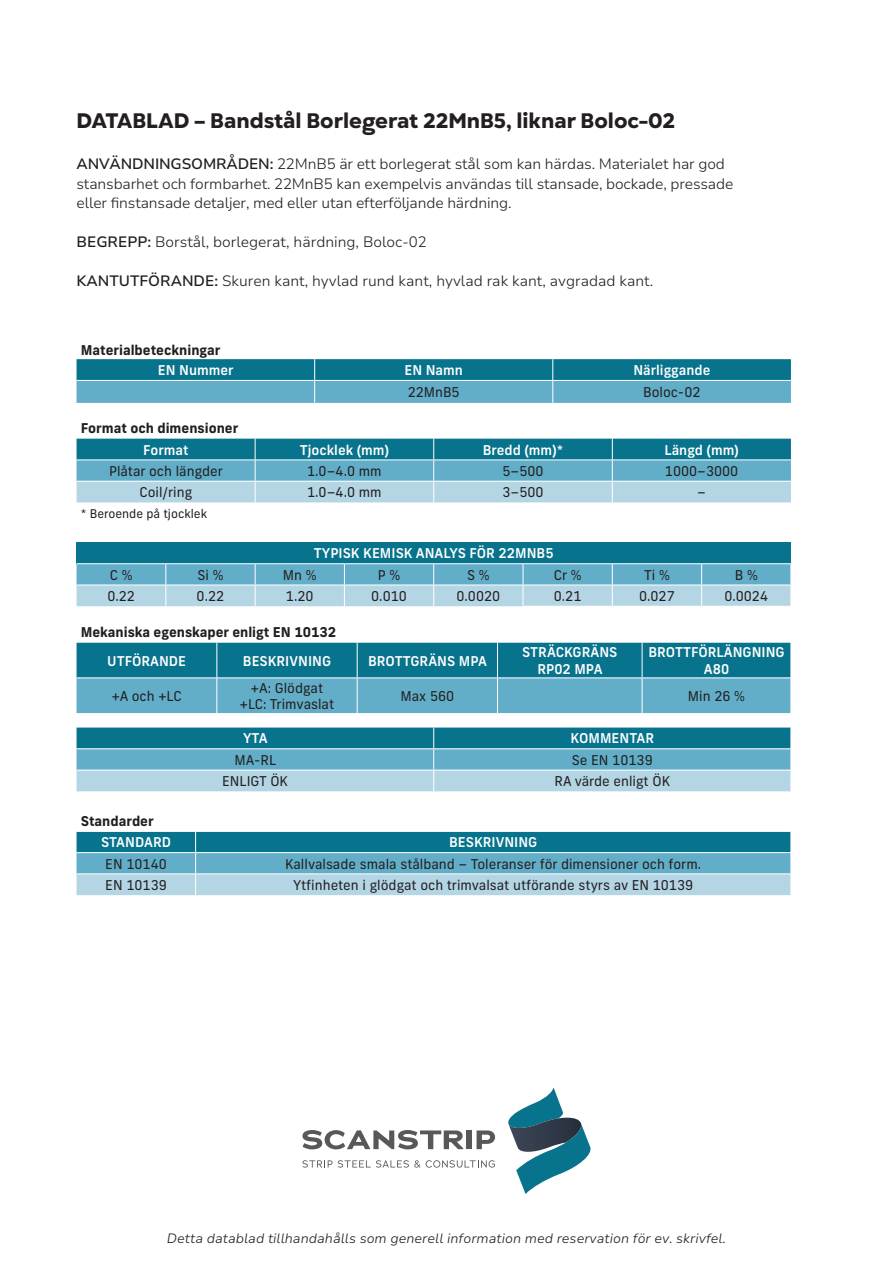
<style>
.page{position:relative;width:893px;height:1263px;background:#fff}
.page>*{position:absolute;margin:0;border:0;box-sizing:border-box;transform-origin:0 0}
.t1{font:800 21px "Gogh";color:#231f20}
.t2{font:200 15px/19.5px "Nunito Sans 12 pt";letter-spacing:-.01em;color:#231f20}
.t3{font:13.5px "New Frank";color:#231f20}
.t4{font:500 13.5px/16.2px "New Frank";color:#fff;text-align:center}
.t5{font:700 13.5px "New Frank";color:#231f20}
.t6{font:italic 200 13.5px "Nunito Sans 12 pt";color:#231f20}
.t7{font:12px "New Frank";color:#231f20}
</style>
<div class="page">
<svg style="left:77px;top:359px;width:714px;height:44px;background:#3c94ad"></svg>
<svg style="left:77px;top:439px;width:714px;height:63px;background:#65aabf"></svg>
<div style="left:77px;top:542px;width:714px;height:22px;background:#08738c"></div>
<hr style="left:77px;top:563px;width:89px;height:1px;background:#fff">
<hr style="left:166px;top:563px;width:89px;height:1px;background:#fff">
<hr style="left:255px;top:563px;width:89px;height:1px;background:#fff">
<hr style="left:344px;top:563px;width:90px;height:1px;background:#fff">
<hr style="left:434px;top:563px;width:89px;height:1px;background:#fff">
<hr style="left:523px;top:563px;width:89px;height:1px;background:#fff">
<hr style="left:612px;top:563px;width:90px;height:1px;background:#fff">
<hr style="left:702px;top:563px;width:89px;height:1px;background:#fff">
<svg style="left:77px;top:564px;width:714px;height:42px;background:#8fc4d7"></svg>
<svg style="left:77px;top:643px;width:713px;height:70px;background:#3691aa"></svg>
<hr style="left:77px;top:677px;width:140px;height:1px;background:#fff">
<hr style="left:217px;top:677px;width:140px;height:1px;background:#fff">
<hr style="left:357px;top:677px;width:140px;height:1px;background:#fff">
<hr style="left:497px;top:677px;width:145px;height:1px;background:#fff">
<hr style="left:642px;top:677px;width:149px;height:1px;background:#fff">
<hr style="left:216px;top:643px;width:1px;height:34px;background:#fff">
<hr style="left:357px;top:643px;width:1px;height:34px;background:#fff">
<hr style="left:497px;top:643px;width:1px;height:34px;background:#fff">
<hr style="left:642px;top:643px;width:1px;height:34px;background:#fff">
<hr style="left:216px;top:678px;width:1px;height:35px;background:#fff">
<hr style="left:357px;top:678px;width:1px;height:35px;background:#fff">
<hr style="left:497px;top:678px;width:1px;height:35px;background:#fff">
<hr style="left:642px;top:678px;width:1px;height:35px;background:#fff">
<svg style="left:77px;top:727px;width:714px;height:64px;background:#65abbf"></svg>
<svg style="left:77px;top:831px;width:714px;height:64px;background:#67acc0"></svg>
<svg style="left:303px;top:1160px;width:29px;height:7px"></svg>
<svg style="left:338px;top:1160px;width:82px;height:7px"></svg>
<svg style="left:426px;top:1160px;width:69px;height:7px"></svg>
<svg style="left:302px;top:1130px;width:161px;height:19px"></svg>
<div style="left:467px;top:1130px;width:5px;height:19px;background:#57585a"></div>
<svg style="left:477px;top:1130px;width:18px;height:19px"></svg>
<svg style="left:508px;top:1087px;width:82px;height:107px"></svg>
<p class="t1" style="left:77px;top:107px;width:600px">DATABLAD – Bandstål Borlegerat 22MnB5, liknar Boloc-02</p>
<p class="t2" style="left:77px;top:154px;width:658px">ANVÄNDNINGSOMRÅDEN: 22MnB5 är ett borlegerat stål som kan härdas. Materialet har god stansbarhet och formbarhet. 22MnB5 kan exempelvis användas till stansade, bockade, pressade eller finstansade detaljer, med eller utan efterföljande härdning.</p>
<p class="t2" style="left:77px;top:232px;width:352px">BEGREPP: Borstål, borlegerat, härdning, Boloc-02</p>
<p class="t2" style="left:77px;top:271px;width:578px">KANTUTFÖRANDE: Skuren kant, hyvlad rund kant, hyvlad rak kant, avgradad kant.</p>
<p class="t5" style="left:81px;top:341px;width:141px">Materialbeteckningar</p>
<p class="t4" style="left:158px;top:362px;width:77px">EN Nummer</p>
<p class="t4" style="left:404px;top:362px;width:60px">EN Namn</p>
<p class="t4" style="left:633px;top:362px;width:79px">Närliggande</p>
<p class="t3" style="left:408px;top:384px;width:54px">22MnB5</p>
<p class="t3" style="left:643px;top:384px;width:59px">Boloc-02</p>
<p class="t5" style="left:81px;top:420px;width:159px">Format och dimensioner</p>
<p class="t4" style="left:143px;top:441px;width:47px">Format</p>
<p class="t4" style="left:300px;top:441px;width:91px">Tjocklek (mm)</p>
<p class="t4" style="left:483px;top:441px;width:82px">Bredd (mm)*</p>
<p class="t4" style="left:664px;top:441px;width:76px">Längd (mm)</p>
<p class="t3" style="left:109px;top:462px;width:115px">Plåtar och längder</p>
<p class="t3" style="left:307px;top:462px;width:76px">1.0–4.0 mm</p>
<p class="t3" style="left:502px;top:462px;width:43px">5–500</p>
<p class="t3" style="left:665px;top:462px;width:75px">1000–3000</p>
<p class="t3" style="left:139px;top:484px;width:54px">Coil/ring</p>
<p class="t3" style="left:307px;top:484px;width:76px">1.0–4.0 mm</p>
<p class="t3" style="left:502px;top:484px;width:43px">3–500</p>
<p class="t3" style="left:697px;top:484px;width:10px">–</p>
<p class="t7" style="left:81px;top:506px;width:128px">* Beroende på tjocklek</p>
<p class="t4" style="left:314px;top:545px;width:241px">TYPISK KEMISK ANALYS FÖR 22MNB5</p>
<p class="t3" style="left:110px;top:566px;width:24px">C %</p>
<p class="t3" style="left:197px;top:566px;width:28px">Si %</p>
<p class="t3" style="left:283px;top:566px;width:35px">Mn %</p>
<p class="t3" style="left:378px;top:566px;width:24px">P %</p>
<p class="t3" style="left:467px;top:566px;width:24px">S %</p>
<p class="t3" style="left:554px;top:566px;width:29px">Cr %</p>
<p class="t3" style="left:644px;top:566px;width:27px">Ti %</p>
<p class="t3" style="left:735px;top:566px;width:25px">B %</p>
<p class="t3" style="left:107px;top:588px;width:29px">0.22</p>
<p class="t3" style="left:197px;top:588px;width:29px">0.22</p>
<p class="t3" style="left:286px;top:588px;width:29px">1.20</p>
<p class="t3" style="left:371px;top:588px;width:37px">0.010</p>
<p class="t3" style="left:456px;top:588px;width:45px">0.0020</p>
<p class="t3" style="left:554px;top:588px;width:29px">0.21</p>
<p class="t3" style="left:639px;top:588px;width:37px">0.027</p>
<p class="t3" style="left:724px;top:588px;width:45px">0.0024</p>
<p class="t5" style="left:81px;top:623px;width:257px">Mekaniska egenskaper enligt EN 10132</p>
<p class="t4" style="left:107px;top:652px;width:80px">UTFÖRANDE</p>
<p class="t4" style="left:243px;top:652px;width:90px">BESKRIVNING</p>
<p class="t4" style="left:368px;top:652px;width:120px">BROTTGRÄNS MPA</p>
<p class="t4" style="left:522px;top:644px;width:97px">STRÄCKGRÄNS<br>RP02 MPA</p>
<p class="t4" style="left:648px;top:644px;width:138px">BROTTFÖRLÄNGNING<br>A80</p>
<p class="t3" style="left:112px;top:687px;width:72px">+A och +LC</p>
<p class="t3" style="left:251px;top:679px;width:74px">+A: Glödgat</p>
<p class="t3" style="left:240px;top:695px;width:96px">+LC: Trimvaslat</p>
<p class="t3" style="left:400px;top:687px;width:55px">Max 560</p>
<p class="t3" style="left:688px;top:687px;width:59px">Min 26 %</p>
<p class="t4" style="left:243px;top:730px;width:26px">YTA</p>
<p class="t4" style="left:571px;top:730px;width:85px">KOMMENTAR</p>
<p class="t3" style="left:235px;top:751px;width:43px">MA-RL</p>
<p class="t3" style="left:572px;top:751px;width:82px">Se EN 10139</p>
<p class="t3" style="left:222px;top:773px;width:67px">ENLIGT ÖK</p>
<p class="t3" style="left:554px;top:773px;width:117px">RA värde enligt ÖK</p>
<p class="t5" style="left:81px;top:812px;width:74px">Standarder</p>
<p class="t4" style="left:101px;top:834px;width:71px">STANDARD</p>
<p class="t4" style="left:449px;top:834px;width:90px">BESKRIVNING</p>
<p class="t3" style="left:105px;top:855px;width:63px">EN 10140</p>
<p class="t3" style="left:285px;top:855px;width:418px">Kallvalsade smala stålband – Toleranser för dimensioner och form.</p>
<p class="t3" style="left:105px;top:876px;width:63px">EN 10139</p>
<p class="t3" style="left:293px;top:876px;width:402px">Ytfinheten i glödgat och trimvalsat utförande styrs av EN 10139</p>
<p class="t6" style="left:167px;top:1228px;width:560px">Detta datablad tillhandahålls som generell information med reservation för ev. skrivfel.</p>
</div>
